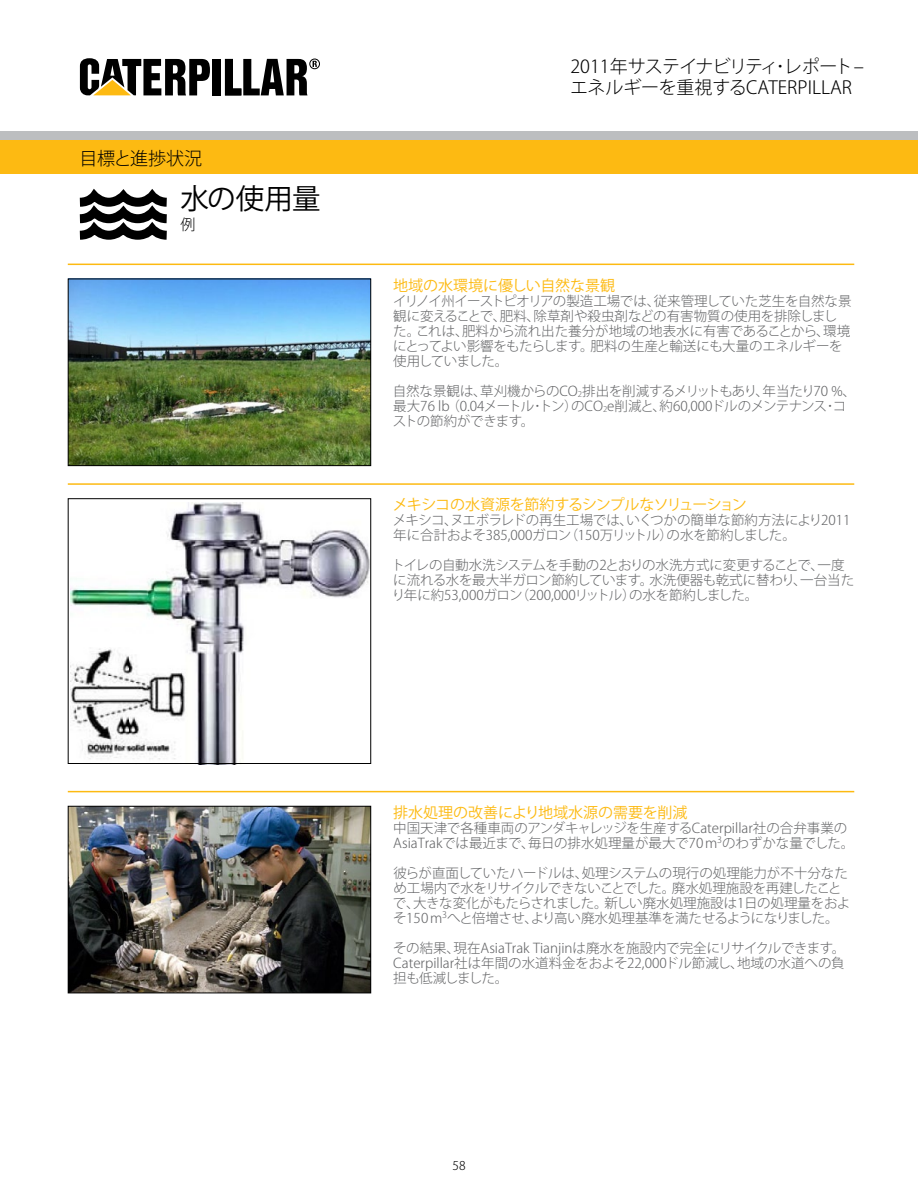
<style>
.page{position:relative;width:918px;height:1188px;background:#fff}
.page>*{position:absolute;margin:0;border:0;box-sizing:border-box;transform-origin:0 0}
.t1{font:28.5px "Koz Go Pro";letter-spacing:-.02em;color:#000}
.t2{font:300 18px/21.6px "Koz Go Pro";letter-spacing:-.005em;color:#000}
.t3{font:15px "Koz Go Pro";color:#fdba12}
.t4{font:15px "Koz Go Pro";letter-spacing:-.05em;color:#fdba12}
.t5{font:300 15px "Koz Go Pro";color:#000}
.t6{font:300 13.5px/15px "Koz Go Pro";letter-spacing:-.01em;color:#636466}
.t7{font:300 12px "Koz Go Pro";color:#000}
</style>
<div class="page">
<div style="left:0;top:140px;width:918px;height:34px;background:#fdba12"></div>
<div style="left:0;top:131px;width:918px;height:9px;background:#bcbec0"></div>
<div style="left:213px;top:59px;width:8px;height:36px;background:#000"></div>
<svg style="left:80px;top:58px;width:130px;height:37px"></svg>
<svg style="left:225px;top:59px;width:95px;height:36px"></svg>
<svg style="left:79px;top:193px;width:88px;height:47px"></svg>
<img style="left:70px;top:281px;width:299px;height:183px">
<div style="left:68px;top:279px;width:303px;height:187px;border:1px solid #000"></div>
<img style="left:71px;top:502px;width:298px;height:263px">
<div style="left:68px;top:498px;width:303px;height:266px;border:1px solid #000"></div>
<img style="left:70px;top:808px;width:299px;height:183px">
<div style="left:68px;top:806px;width:303px;height:187px;border:1px solid #000"></div>
<hr style="left:68px;top:264px;width:786px;height:1px;background:#fdba12">
<hr style="left:68px;top:483px;width:786px;height:2px;background:#fdba12">
<hr style="left:68px;top:791px;width:786px;height:1px;background:#fdba12">
<h2 class="t2" style="left:80px;top:148px;width:124px">目標と進捗状況</h2>
<h1 class="t1" style="left:180px;top:180px;width:142px">水の使用量</h1>
<p class="t5" style="left:180px;top:215px;width:16px">例</p>
<h2 class="t2" style="left:570px;top:55px;width:295px">2011年サステイナビリティ･レポート –エネルギーを重視するCATERPILLAR</h2>
<p class="t3" style="left:393px;top:275px;width:223px">地域の水環境に優しい自然な景観</p>
<p class="t6" style="left:393px;top:293px;width:460px">イリノイ州イーストピオリアの製造工場では、従来管理していた芝生を自然な景観に変えることで、肥料、除草剤や殺虫剤などの有害物質の使用を排除しました。これは、肥料から流れ出た養分が地域の地表水に有害であることから、環境にとってよい影響をもたらします。肥料の生産と輸送にも大量のエネルギーを使用していました。</p>
<p class="t6" style="left:393px;top:383px;width:465px">自然な景観は、草刈機からのCO<sub>2</sub>排出を削減するメリットもあり、年当たり70 %、最大76 lb（0.04メートル･トン）のCO<sub>2</sub>e削減と、約60,000ドルのメンテナンス･コストの節約ができます。</p>
<p class="t4" style="left:393px;top:495px;width:356px">メキシコの水資源を節約するシンプルなソリューション</p>
<p class="t6" style="left:393px;top:513px;width:459px">メキシコ、ヌエボラレドの再生工場では、いくつかの簡単な節約方法により2011年に合計およそ385,000ガロン（150万リットル）の水を節約しました。</p>
<p class="t6" style="left:391px;top:558px;width:464px">トイレの自動水洗システムを手動の2とおりの水洗方式に変更することで、一度に流れる水を最大半ガロン節約しています。水洗便器も乾式に替わり、一台当たり年に約53,000ガロン（200,000リットル）の水を節約しました。</p>
<p class="t3" style="left:393px;top:803px;width:296px">排水処理の改善により地域水源の需要を削減</p>
<p class="t6" style="left:393px;top:821px;width:463px">中国天津で各種車両のアンダキャレッジを生産するCaterpillar社の合弁事業の<br>AsiaTrakでは最近まで、毎日の排水処理量が最大で70 m<sup>3</sup>のわずかな量でした。</p>
<p class="t6" style="left:393px;top:866px;width:459px">彼らが直面していたハードルは、処理システムの現行の処理能力が不十分なため工場内で水をリサイクルできないことでした。廃水処理施設を再建したことで、大きな変化がもたらされました。新しい廃水処理施設は1日の処理量をおよそ150 m<sup>3</sup>へと倍増させ、より高い廃水処理基準を満たせるようになりました。</p>
<p class="t6" style="left:393px;top:941px;width:454px;text-align:justify">その結果、現在AsiaTrak Tianjinは廃水を施設内で完全にリサイクルできます。Caterpillar社は年間の水道料金をおよそ22,000ドル節減し、地域の水道への負担も低減しました。</p>
<p class="t7" style="left:452px;top:1158px;width:15px">58</p>
</div>
